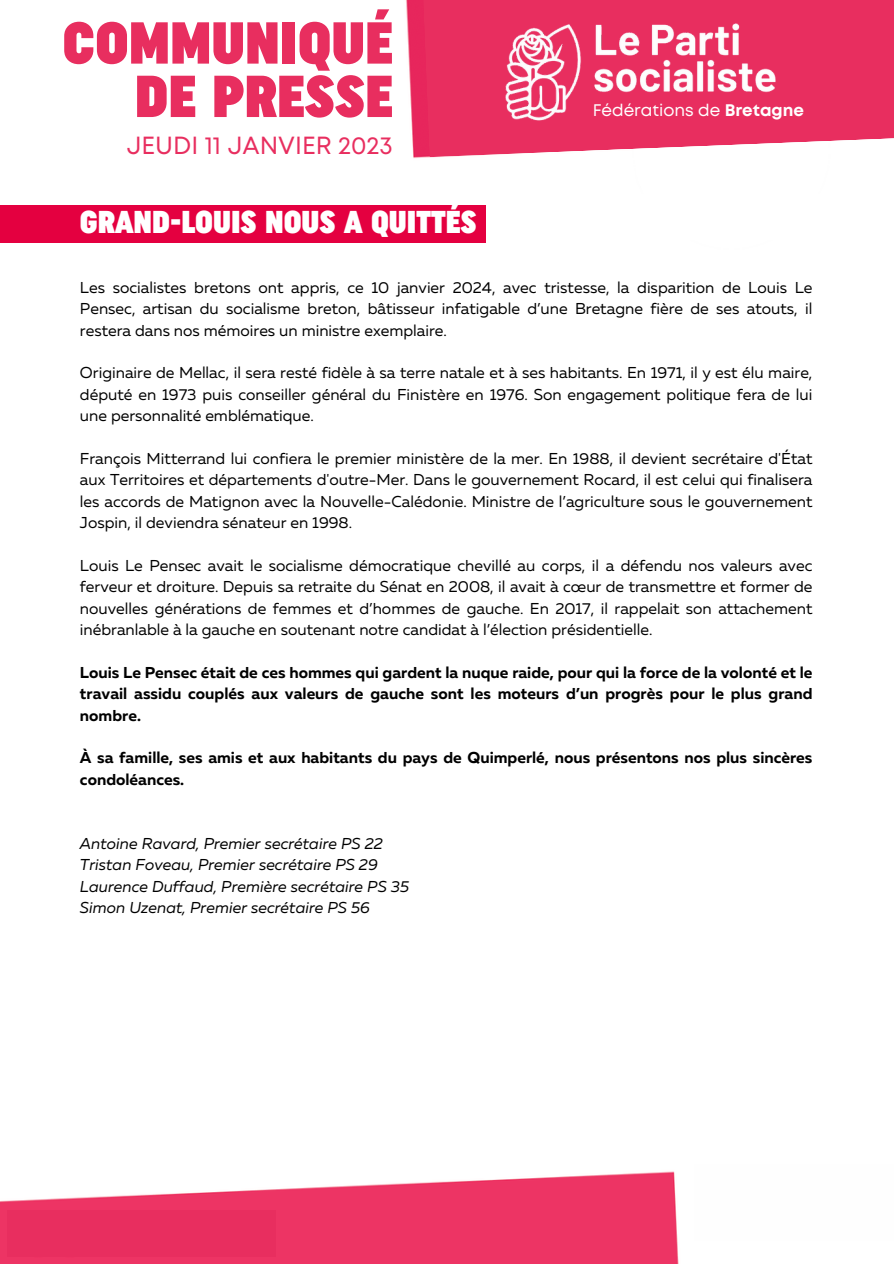
<style>
.page{position:relative;width:894px;height:1264px;background:#fff}
.page>*{position:absolute;margin:0;border:0;box-sizing:border-box;transform-origin:0 0}
.t1{font:58.95px "Uniform Condensed 5";color:#e82e5f}
.t2{font:31.35px "Uniform Condensed 5";color:#fff}
.t3{font:24.75px "Mont";color:#e82e5f}
.t4{font:16.8px "Mont";color:#fff}
.t5{font:15.75px/21.3px "Muller";color:#000;text-align:justify}
.t6{font:700 15.75px/21.3px "Muller";color:#000;text-align:justify}
.t7{font:italic 15.75px "Muller";color:#000}
.s1{font-weight:700}
</style>
<div class="page">
<img style="left:0;top:0;width:679px;height:1263px">
<div style="left:552px;top:194px;width:268px;height:45px;background:#fff"></div>
<div style="left:47px;top:34px;width:350px;height:127px;background:#fff"></div>
<div style="left:74px;top:325px;width:782px;height:777px;background:#fff"></div>
<div style="left:645px;top:61px;width:168px;height:168px;background:#fff;border-radius:50%"></div>
<svg style="left:418px;top:0;width:475px;height:157px;background:#e93e6c"></svg>
<img style="left:503px;top:21px;width:80px;height:101px">
<img style="left:593px;top:21px;width:182px;height:75px">
<div style="left:0;top:205px;width:485px;height:38px;background:#e40040"></div>
<div style="left:7px;top:1209px;width:268px;height:47px;background:#e82e5f"></div>
<p class="t1" style="left:62px;top:15px;width:332px">COMMUNIQUÉ</p>
<p class="t1" style="left:135px;top:69px;width:259px">DE PRESSE</p>
<p class="t3" style="left:127px;top:136px;width:267px">JEUDI 11 JANVIER 2023</p>
<p class="t2" style="left:80px;top:208px;width:398px">GRAND-LOUIS NOUS A QUITTÉS</p>
<p class="t4" style="left:592px;top:104px;width:213px">Fédérations de <span class="s1">Bretagne</span></p>
<p class="t5" style="left:80px;top:278px;width:733px">Les socialistes bretons ont appris, ce 10 janvier 2024, avec tristesse, la disparition de Louis Le Pensec, artisan du socialisme breton, bâtisseur infatigable d’une Bretagne fière de ses atouts, il restera dans nos mémoires un ministre exemplaire.</p>
<p class="t5" style="left:80px;top:363px;width:733px">Originaire de Mellac, il sera resté fidèle à sa terre natale et à ses habitants. En 1971, il y est élu maire, député en 1973 puis conseiller général du Finistère en 1976. Son engagement politique fera de lui une personnalité emblématique.</p>
<p class="t5" style="left:80px;top:449px;width:733px">François Mitterrand lui confiera le premier ministère de la mer. En 1988, il devient secrétaire d'État aux Territoires et départements d'outre-Mer. Dans le gouvernement Rocard, il est celui qui finalisera les accords de Matignon avec la Nouvelle-Calédonie. Ministre de l’agriculture sous le gouvernement Jospin, il deviendra sénateur en 1998.</p>
<p class="t5" style="left:80px;top:556px;width:733px">Louis Le Pensec avait le socialisme démocratique chevillé au corps, il a défendu nos valeurs avec ferveur et droiture. Depuis sa retraite du Sénat en 2008, il avait à cœur de transmettre et former de nouvelles générations de femmes et d’hommes de gauche. En 2017, il rappelait son attachement inébranlable à la gauche en soutenant notre candidat à l’élection présidentielle.</p>
<p class="t6" style="left:80px;top:663px;width:733px">Louis Le Pensec était de ces hommes qui gardent la nuque raide, pour qui la force de la volonté et le travail assidu couplés aux valeurs de gauche sont les moteurs d’un progrès pour le plus grand nombre.</p>
<p class="t6" style="left:80px;top:748px;width:733px">À sa famille, ses amis et aux habitants du pays de Quimperlé, nous présentons nos plus sincères condoléances.</p>
<p class="t7" style="left:80px;top:836px;width:304px">Antoine Ravard, Premier secrétaire PS 22</p>
<p class="t7" style="left:80px;top:858px;width:299px">Tristan Foveau, Premier secrétaire PS 29</p>
<p class="t7" style="left:80px;top:879px;width:330px">Laurence Duffaud, Première secrétaire PS 35</p>
<p class="t7" style="left:80px;top:901px;width:291px">Simon Uzenat, Premier secrétaire PS 56</p>
</div>
